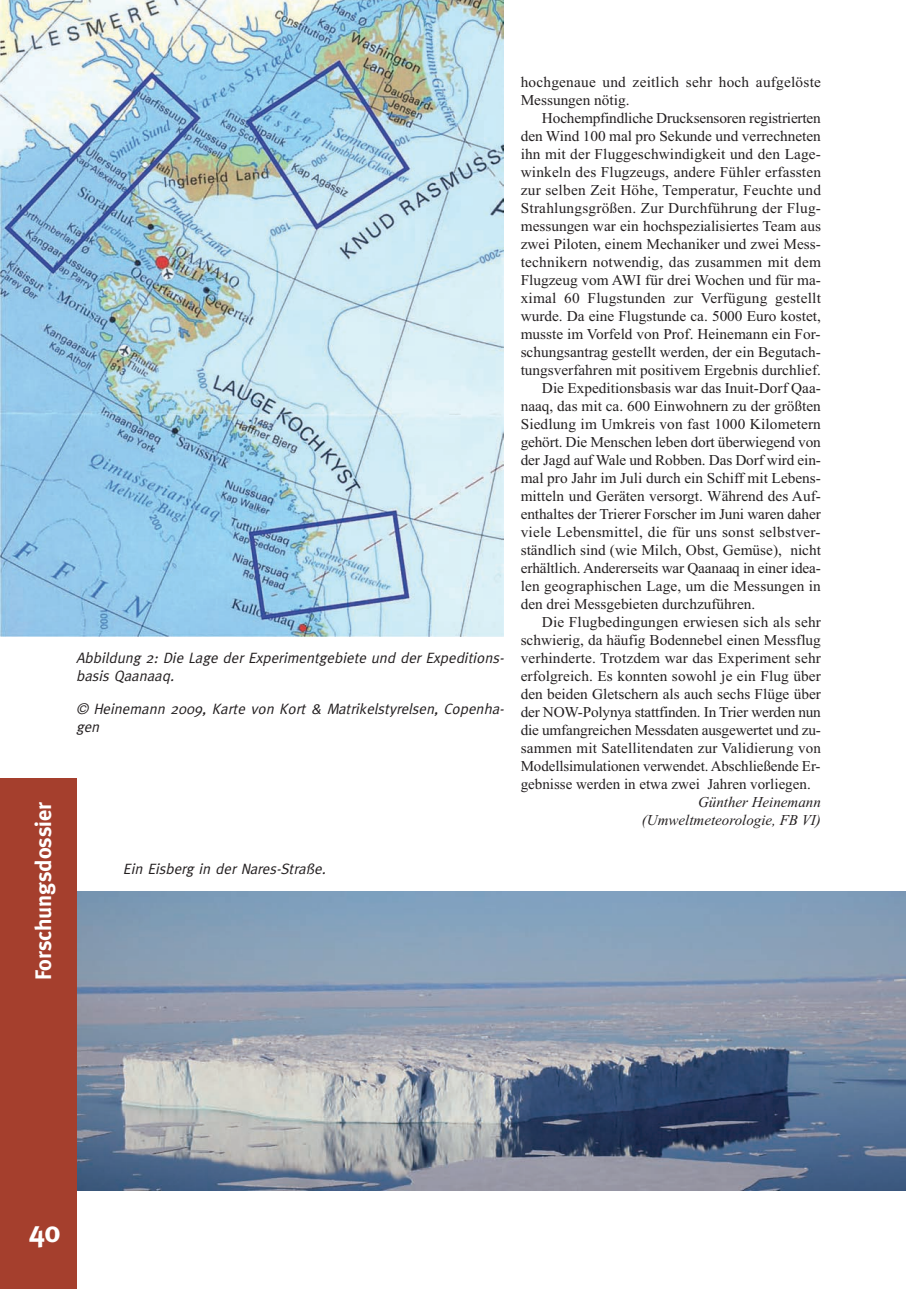
<style>
.page{position:relative;width:906px;height:1289px;background:#fff}
.page>*{position:absolute;margin:0;border:0;box-sizing:border-box;transform-origin:0 0}
.t1{font:700 30px "Meta";color:#fff}
.t2{font:700 22.5px "Meta";color:#fff}
.t3{font:15px/18px "Times New Roman";color:#231f20}
.t4{font:italic 15px/18px "Meta";color:#231f20}
.t5{font:italic 15px/18px "Times New Roman";color:#231f20;text-align:right}
</style>
<div class="page">
<img style="left:77px;top:891px;width:829px;height:299px">
<div style="left:0;top:778px;width:77px;height:510px;background:#a53f2d"></div>
<img style="left:0;top:0;width:504px;height:636px">
<h2 class="t2" style="left:30px;top:979px;width:179px;rotate:-90deg">Forschungsdossier</h2>
<p class="t4" style="left:76px;top:648px;width:431px">Abbildung 2: Die Lage der Experimentgebiete und der Expeditions&shy;basis Qaanaaq.</p>
<p class="t4" style="left:76px;top:699px;width:431px">© Heinemann 2009, Karte von Kort &amp; Matrikelstyrelsen, Copenha&shy;gen</p>
<p class="t4" style="left:123px;top:859px;width:207px">Ein Eisberg in der Nares-Straße.</p>
<p class="t3" style="left:521px;top:73px;width:302px">hochgenaue und zeitlich sehr hoch aufgelöste<br>Messungen nötig.</p>
<p class="t3" style="left:542px;top:109px;width:280px">Hochempfindliche Drucksensoren registrierten</p>
<p class="t3" style="left:521px;top:127px;width:302px">den Wind 100 mal pro Sekunde und verrechneten</p>
<p class="t3" style="left:521px;top:145px;width:302px">ihn mit der Fluggeschwindigkeit und den Lage-</p>
<p class="t3" style="left:521px;top:163px;width:302px">winkeln des Flugzeugs, andere Fühler erfassten</p>
<p class="t3" style="left:521px;top:181px;width:302px">zur selben Zeit Höhe, Temperatur, Feuchte und</p>
<p class="t3" style="left:521px;top:199px;width:302px">Strahlungsgrößen. Zur Durchführung der Flug-</p>
<p class="t3" style="left:521px;top:217px;width:302px">messungen war ein hochspezialisiertes Team aus</p>
<p class="t3" style="left:521px;top:235px;width:302px">zwei Piloten, einem Mechaniker und zwei Mess-</p>
<p class="t3" style="left:521px;top:253px;width:302px">technikern notwendig, das zusammen mit dem</p>
<p class="t3" style="left:521px;top:271px;width:302px">Flugzeug vom AWI für drei Wochen und für ma-</p>
<p class="t3" style="left:521px;top:289px;width:302px">ximal 60 Flugstunden zur Verfügung gestellt</p>
<p class="t3" style="left:521px;top:307px;width:302px">wurde. Da eine Flugstunde ca. 5000 Euro kostet,</p>
<p class="t3" style="left:521px;top:325px;width:301px">musste im Vorfeld von Prof. Heinemann ein For-</p>
<p class="t3" style="left:521px;top:343px;width:302px">schungsantrag gestellt werden, der ein Begutach-</p>
<p class="t3" style="left:521px;top:361px;width:302px">tungsverfahren mit positivem Ergebnis durchlief.</p>
<p class="t3" style="left:542px;top:379px;width:280px">Die Expeditionsbasis war das Inuit-Dorf Qaa-</p>
<p class="t3" style="left:521px;top:397px;width:302px">naaq, das mit ca. 600 Einwohnern zu der größten</p>
<p class="t3" style="left:520px;top:415px;width:302px">Siedlung im Umkreis von fast 1000 Kilometern</p>
<p class="t3" style="left:520px;top:433px;width:302px">gehört. Die Menschen leben dort überwiegend von</p>
<p class="t3" style="left:521px;top:451px;width:302px">der Jagd auf Wale und Robben. Das Dorf wird ein-</p>
<p class="t3" style="left:521px;top:469px;width:302px">mal pro Jahr im Juli durch ein Schiff mit Lebens-</p>
<p class="t3" style="left:521px;top:487px;width:302px">mitteln und Geräten versorgt. Während des Auf-</p>
<p class="t3" style="left:521px;top:505px;width:302px">enthaltes der Trierer Forscher im Juni waren daher</p>
<p class="t3" style="left:521px;top:523px;width:301px">viele Lebensmittel, die für uns sonst selbstver-</p>
<p class="t3" style="left:521px;top:541px;width:302px">ständlich sind (wie Milch, Obst, Gemüse), nicht</p>
<p class="t3" style="left:521px;top:559px;width:302px">erhältlich. Andererseits war Qaanaaq in einer idea-</p>
<p class="t3" style="left:521px;top:577px;width:302px">len geographischen Lage, um die Messungen in</p>
<p class="t3" style="left:521px;top:595px;width:236px">den drei Messgebieten durchzuführen.</p>
<p class="t3" style="left:542px;top:613px;width:280px">Die Flugbedingungen erwiesen sich als sehr</p>
<p class="t3" style="left:521px;top:631px;width:302px">schwierig, da häufig Bodennebel einen Messflug</p>
<p class="t3" style="left:521px;top:649px;width:302px">verhinderte. Trotzdem war das Experiment sehr</p>
<p class="t3" style="left:520px;top:667px;width:302px">erfolgreich. Es konnten sowohl je ein Flug über</p>
<p class="t3" style="left:521px;top:685px;width:302px">den beiden Gletschern als auch sechs Flüge über</p>
<p class="t3" style="left:521px;top:703px;width:302px">der NOW-Polynya stattfinden. In Trier werden nun</p>
<p class="t3" style="left:520px;top:721px;width:302px">die umfangreichen Messdaten ausgewertet und zu-</p>
<p class="t3" style="left:521px;top:739px;width:302px">sammen mit Satellitendaten zur Validierung von</p>
<p class="t3" style="left:521px;top:757px;width:301px">Modellsimulationen verwendet. Abschließende Er-</p>
<p class="t3" style="left:521px;top:775px;width:291px">gebnisse werden in etwa zwei Jahren vorliegen.</p>
<p class="t5" style="left:642px;top:793px;width:180px">Günther Heinemann (Umweltmeteorologie, FB VI)</p>
<h1 class="t1" style="left:29px;top:1214px;width:34px">40</h1>
</div>
